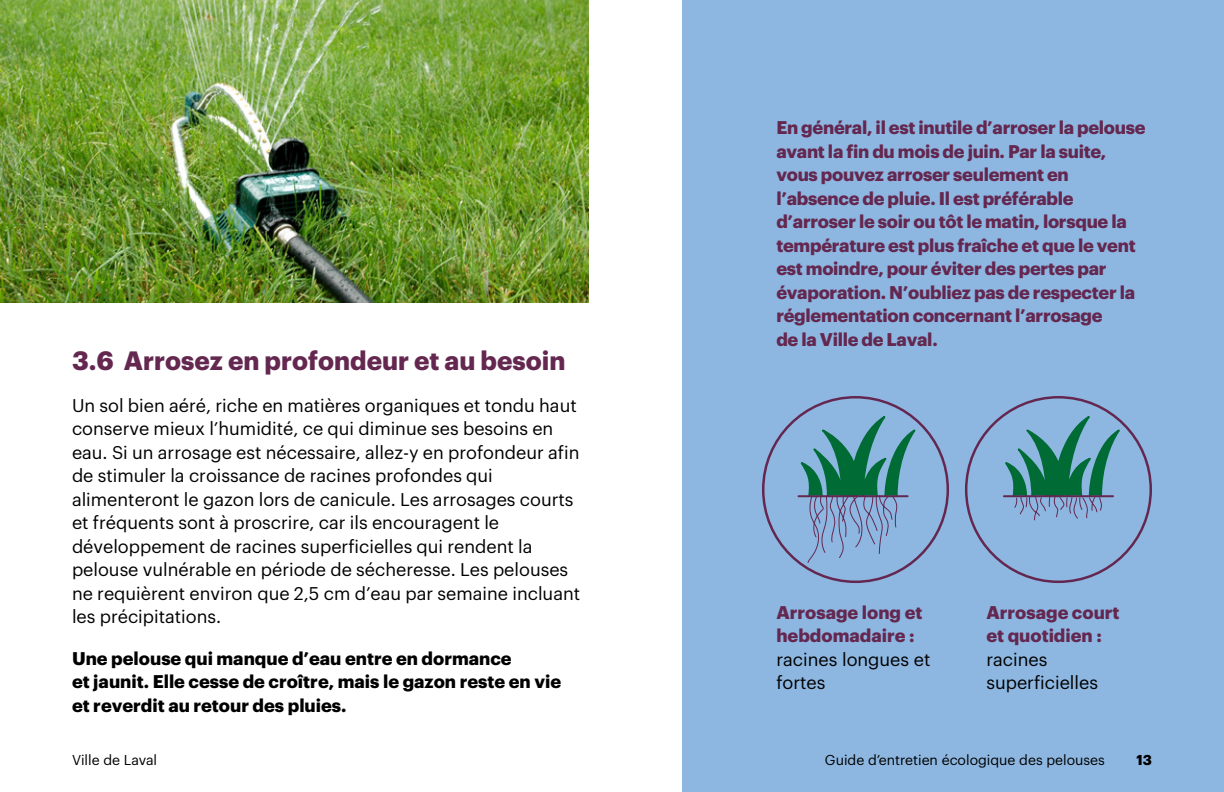
<style>
.page{position:relative;width:1224px;height:792px;background:#fff}
.page>*{position:absolute;margin:0;border:0;box-sizing:border-box;transform-origin:0 0}
.t1{font:700 26px "Graphik";color:#642850}
.t2{font:18px/23.6px "Graphik";color:#000}
.t3{font:700 18px/23.6px "Graphik";letter-spacing:-.015em;color:#642850}
.t4{font:700 18px/23.6px "Graphik";color:#000}
.t5{font:14px "Graphik";color:#000}
.t6{font:700 14px "Graphik";color:#000}
</style>
<div class="page">
<div style="left:682px;top:0;width:542px;height:792px;background:#8db7e1"></div>
<img style="left:0;top:0;width:589px;height:302px">
<svg style="left:797px;top:410px;width:125px;height:154px"></svg>
<svg style="left:1001px;top:410px;width:125px;height:111px"></svg>
<hr style="left:798px;top:495px;width:110px;height:2px;background:#642850">
<hr style="left:1004px;top:495px;width:109px;height:2px;background:#642850">
<h1 class="t1" style="left:72px;top:340px;width:495px">3.6 Arrosez en profondeur et au besoin</h1>
<p class="t2" style="left:72px;top:392px;width:510px">Un sol bien aéré, riche en matières organiques et tondu haut conserve mieux l’humidité, ce qui diminue ses besoins en eau. Si un arrosage est nécessaire, allez-y en profondeur afin de stimuler la croissance de racines profondes qui alimenteront le gazon lors de canicule. Les arrosages courts et fréquents sont à proscrire, car ils encouragent le développement de racines superficielles qui rendent la pelouse vulnérable en période de sécheresse. Les pelouses ne requièrent environ que 2,5 cm d’eau par semaine incluant les précipitations.</p>
<p class="t4" style="left:72px;top:645px;width:491px">Une pelouse qui manque d’eau entre en dormance<br>et jaunit. Elle cesse de croître, mais le gazon reste en vie et reverdit au retour des pluies.</p>
<p class="t5" style="left:72px;top:749px;width:87px">Ville de Laval</p>
<p class="t3" style="left:776px;top:114px;width:371px">En général, il est inutile d’arroser la pelouse avant la fin du mois de juin. Par la suite, vous pouvez arroser seulement en l’absence de pluie. Il est préférable d’arroser le soir ou tôt le matin, lorsque la température est plus fraîche et que le vent est moindre, pour éviter des pertes par évaporation. N’oubliez pas de respecter la réglementation concernant l’arrosage<br>de la Ville de Laval.</p>
<p class="t3" style="left:776px;top:599px;width:148px">Arrosage long et hebdomadaire :</p>
<p class="t2" style="left:776px;top:646px;width:156px">racines longues et fortes</p>
<p class="t3" style="left:986px;top:599px;width:135px">Arrosage court et quotidien :</p>
<p class="t2" style="left:986px;top:646px;width:113px">racines superficielles</p>
<p class="t5" style="left:825px;top:749px;width:282px">Guide d’entretien écologique des pelouses</p>
<p class="t6" style="left:1137px;top:749px;width:17px">13</p>
</div>
